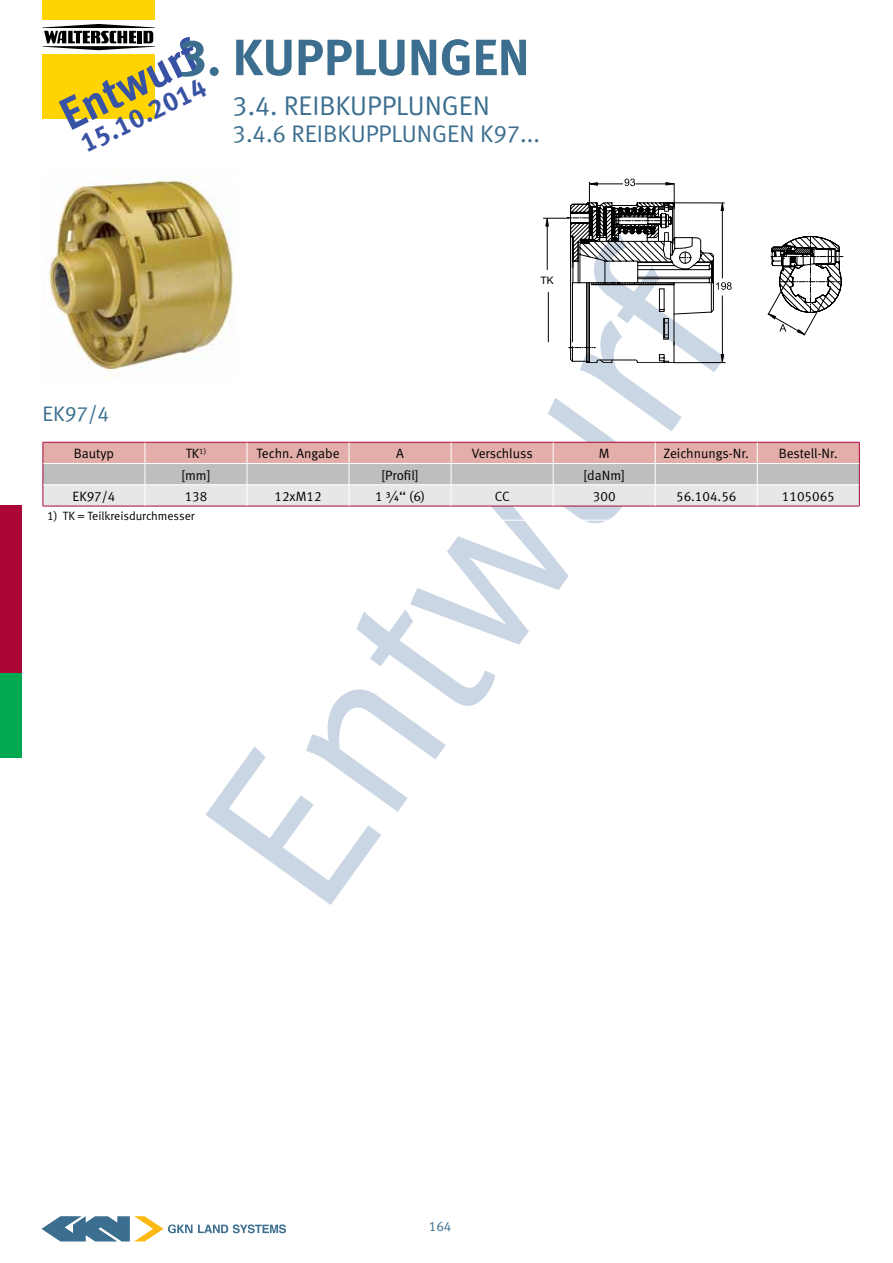
<style>
.page{position:relative;width:893px;height:1263px;background:#fff}
.page>*{position:absolute;margin:0;border:0;box-sizing:border-box;transform-origin:0 0}
.t1{font:225px "Meta Normal LF";color:#cad6e3}
.t2{font:51px "Meta Bold LF";color:#3b6e8f}
.t3{font:45px "Meta Bold LF";color:#3953a4}
.t4{font:27px "Meta Normal LF";color:#3b6e8f}
.t5{font:27px "Meta Bold LF";color:#3953a4}
.t6{font:24px "Meta Normal LF";color:#3b6e8f}
.t7{font:21px "Meta Normal LF";color:#3b6e8f}
.t8{font:13.5px "Meta Normal LF";color:#000}
.t9{font:13.5px "Meta Normal LF";color:#3b6e8f}
.t10{font:12px "Meta Normal LF";letter-spacing:-.005em;color:#000}
.t11{font:10.35px "Arial";color:#000}
</style>
<div class="page">
<svg style="left:41px;top:1216px;width:151px;height:25px"></svg>
<svg style="left:198px;top:1224px;width:88px;height:9px"></svg>
<svg style="left:43px;top:24px;width:112px;height:26px"></svg>
<div style="left:43px;top:0;width:112px;height:20px;background:#ffd400"></div>
<div style="left:43px;top:54px;width:112px;height:64px;background:#ffd400"></div>
<div style="left:0;top:505px;width:21px;height:169px;background:#ab0635"></div>
<div style="left:0;top:674px;width:21px;height:84px;background:#00a94f"></div>
<img style="left:44px;top:170px;width:189px;height:208px">
<svg style="left:543px;top:179px;width:300px;height:184px"></svg>
<hr style="left:547px;top:225px;width:1px;height:45px;background:#000">
<hr style="left:548px;top:292px;width:1px;height:50px;background:#000">
<svg style="left:43px;top:442px;width:817px;height:65px"></svg>
<hr style="left:43px;top:463px;width:102px;height:1px;background:#fff">
<hr style="left:145px;top:463px;width:102px;height:1px;background:#fff">
<hr style="left:247px;top:463px;width:102px;height:1px;background:#fff">
<hr style="left:349px;top:463px;width:102px;height:1px;background:#fff">
<hr style="left:451px;top:463px;width:102px;height:1px;background:#fff">
<hr style="left:553px;top:463px;width:102px;height:1px;background:#fff">
<hr style="left:655px;top:463px;width:102px;height:1px;background:#fff">
<hr style="left:757px;top:463px;width:102px;height:1px;background:#fff">
<hr style="left:43px;top:484px;width:102px;height:1px;background:#fff">
<hr style="left:145px;top:484px;width:102px;height:1px;background:#fff">
<hr style="left:247px;top:484px;width:102px;height:1px;background:#fff">
<hr style="left:349px;top:484px;width:102px;height:1px;background:#fff">
<hr style="left:451px;top:484px;width:102px;height:1px;background:#fff">
<hr style="left:553px;top:484px;width:102px;height:1px;background:#fff">
<hr style="left:655px;top:484px;width:102px;height:1px;background:#fff">
<hr style="left:757px;top:484px;width:102px;height:1px;background:#fff">
<h3 class="t3" style="left:51px;top:94px;width:149px;rotate:-26deg">ENTWURF</h3>
<h2 class="t2" style="left:179px;top:28px;width:320px">3. KUPPLUNGEN</h2>
<h3 class="t4" style="left:233px;top:90px;width:254px">3.4. Reibkupplung en</h3>
<h3 class="t6" style="left:233px;top:120px;width:309px">3.4.6 Reibkupplung en K97...</h3>
<h3 class="t5" style="left:75px;top:131px;width:137px;rotate:-26deg">15.10.2014</h3>
<h1 class="t1" style="left:149px;top:798px;width:724px;rotate:-54deg">Entwurf</h1>
<p class="t11" style="left:540px;top:273px;width:15px">TK</p>
<h3 class="t7" style="left:43px;top:401px;width:68px">EK97/4</h3>
<p class="t8" style="left:74px;top:446px;width:42px">Bautyp</p>
<p class="t8" style="left:186px;top:446px;width:22px">TK<sup>1)</sup></p>
<p class="t8" style="left:256px;top:446px;width:85px">Techn. Angabe</p>
<p class="t8" style="left:396px;top:446px;width:9px">A</p>
<p class="t8" style="left:472px;top:445px;width:62px">Verschluss</p>
<p class="t8" style="left:599px;top:446px;width:12px">M</p>
<p class="t8" style="left:663px;top:446px;width:87px">Zeichnungs-Nr.</p>
<p class="t8" style="left:779px;top:446px;width:61px">Bestell-Nr.</p>
<p class="t8" style="left:181px;top:467px;width:31px">[mm]</p>
<p class="t8" style="left:382px;top:467px;width:39px">[Profil]</p>
<p class="t8" style="left:583px;top:467px;width:43px">[daNm]</p>
<p class="t8" style="left:72px;top:488px;width:44px">EK97/4</p>
<p class="t8" style="left:185px;top:488px;width:24px">138</p>
<p class="t8" style="left:274px;top:488px;width:49px">12xM12</p>
<p class="t8" style="left:375px;top:488px;width:52px">1 ¾‘‘ (6)</p>
<p class="t8" style="left:495px;top:488px;width:8px">CC</p>
<p class="t8" style="left:593px;top:488px;width:24px">300</p>
<p class="t8" style="left:676px;top:488px;width:62px">56.104.56</p>
<p class="t8" style="left:782px;top:488px;width:54px">1105065</p>
<p class="t10" style="left:47px;top:509px;width:149px">1) TK = Teilkreisdurchmesser</p>
<p class="t9" style="left:429px;top:1219px;width:24px">164</p>
</div>
